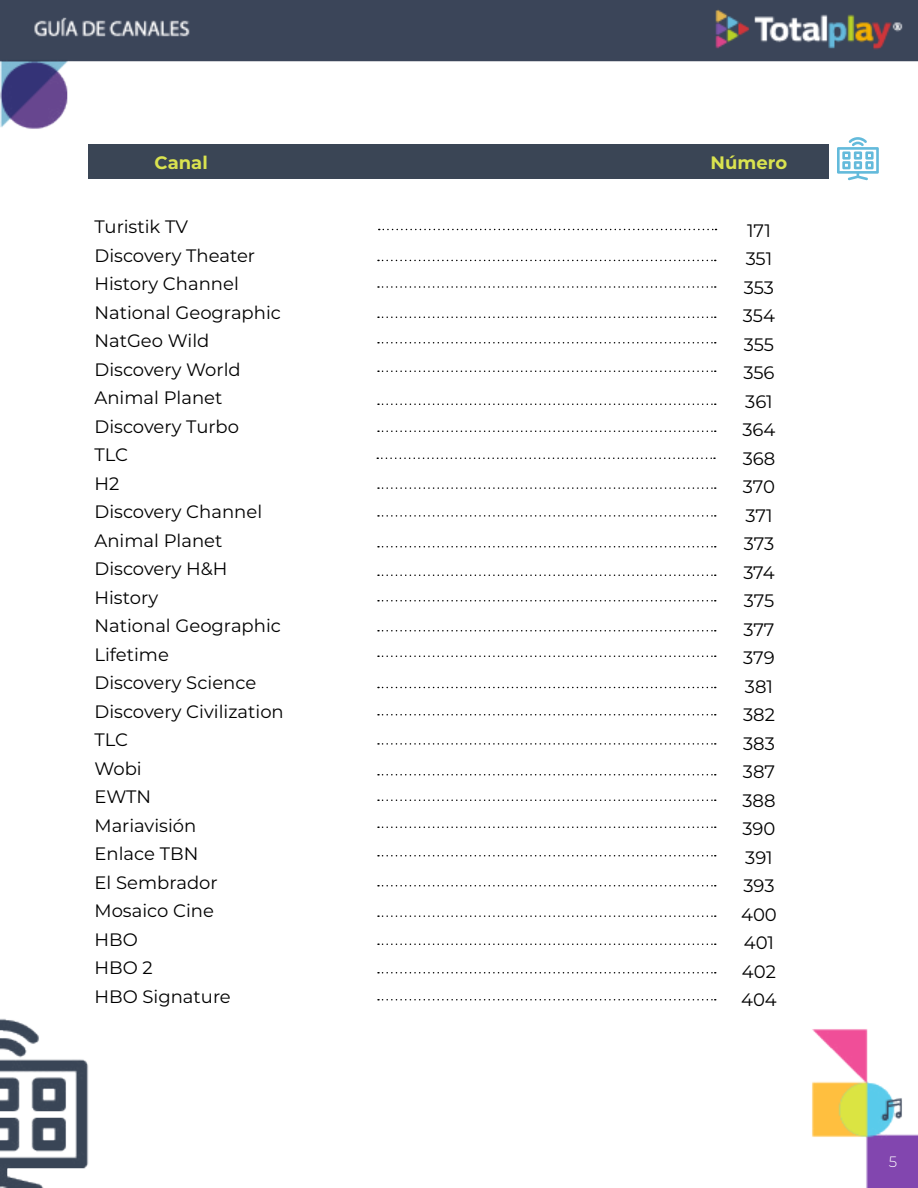
<style>
.page{position:relative;width:918px;height:1188px;background:#fff}
.page>*{position:absolute;margin:0;border:0;box-sizing:border-box;transform-origin:0 0}
.t1{font:18px/28.5px "Montserrat";color:#000}
.t2{font:700 18px "Montserrat";color:#dae34f}
.t3{font:300 15px "Montserrat";color:#fff}
</style>
<div class="page">
<img style="left:0;top:0;width:918px;height:1188px">
<div style="left:88px;top:145px;width:742px;height:34px;background:#3a4555"></div>
<svg style="left:837px;top:137px;width:42px;height:43px"></svg>
<svg style="left:379px;top:229px;width:338px;height:1px"></svg>
<svg style="left:378px;top:260px;width:338px;height:1px"></svg>
<svg style="left:378px;top:286px;width:338px;height:2px"></svg>
<svg style="left:378px;top:316px;width:338px;height:2px"></svg>
<svg style="left:378px;top:342px;width:338px;height:2px"></svg>
<svg style="left:378px;top:370px;width:338px;height:2px"></svg>
<svg style="left:378px;top:404px;width:338px;height:1px"></svg>
<svg style="left:378px;top:430px;width:338px;height:2px"></svg>
<svg style="left:377px;top:458px;width:338px;height:1px"></svg>
<svg style="left:378px;top:487px;width:338px;height:2px"></svg>
<svg style="left:378px;top:515px;width:338px;height:2px"></svg>
<svg style="left:378px;top:546px;width:338px;height:2px"></svg>
<svg style="left:378px;top:574px;width:338px;height:2px"></svg>
<svg style="left:378px;top:600px;width:338px;height:2px"></svg>
<svg style="left:378px;top:630px;width:338px;height:2px"></svg>
<svg style="left:378px;top:656px;width:338px;height:1px"></svg>
<svg style="left:378px;top:687px;width:338px;height:1px"></svg>
<svg style="left:378px;top:714px;width:338px;height:2px"></svg>
<svg style="left:378px;top:743px;width:338px;height:2px"></svg>
<svg style="left:378px;top:774px;width:338px;height:2px"></svg>
<svg style="left:378px;top:800px;width:338px;height:1px"></svg>
<svg style="left:378px;top:826px;width:338px;height:2px"></svg>
<svg style="left:378px;top:855px;width:338px;height:1px"></svg>
<svg style="left:378px;top:885px;width:338px;height:1px"></svg>
<svg style="left:378px;top:915px;width:338px;height:2px"></svg>
<svg style="left:378px;top:944px;width:338px;height:1px"></svg>
<svg style="left:378px;top:972px;width:338px;height:2px"></svg>
<svg style="left:378px;top:999px;width:338px;height:1px"></svg>
<p class="t2" style="left:155px;top:149px;width:55px">Canal</p>
<p class="t2" style="left:711px;top:149px;width:78px">Número</p>
<p class="t1" style="left:94px;top:212px;width:191px">Turistik TV<br>Discovery Theater<br>History Channel<br>National Geographic<br>NatGeo Wild<br>Discovery World<br>Animal Planet<br>Discovery Turbo<br>TLC<br>H2<br>Discovery Channel<br>Animal Planet<br>Discovery H&amp;H<br>History<br>National Geographic<br>Lifetime<br>Discovery Science<br>Discovery Civilization<br>TLC<br>Wobi<br>EWTN<br>Mariavisión<br>Enlace TBN<br>El Sembrador<br>Mosaico Cine<br>HBO<br>HBO 2<br>HBO Signature</p>
<p class="t1" style="left:741px;top:216px;width:37px;text-align:center">171<br>351<br>353<br>354<br>355<br>356<br>361<br>364<br>368<br>370<br>371<br>373<br>374<br>375<br>377<br>379<br>381<br>382<br>383<br>387<br>388<br>390<br>391<br>393<br>400<br>401<br>402<br>404</p>
<p class="t3" style="left:889px;top:1151px;width:10px">5</p>
</div>
